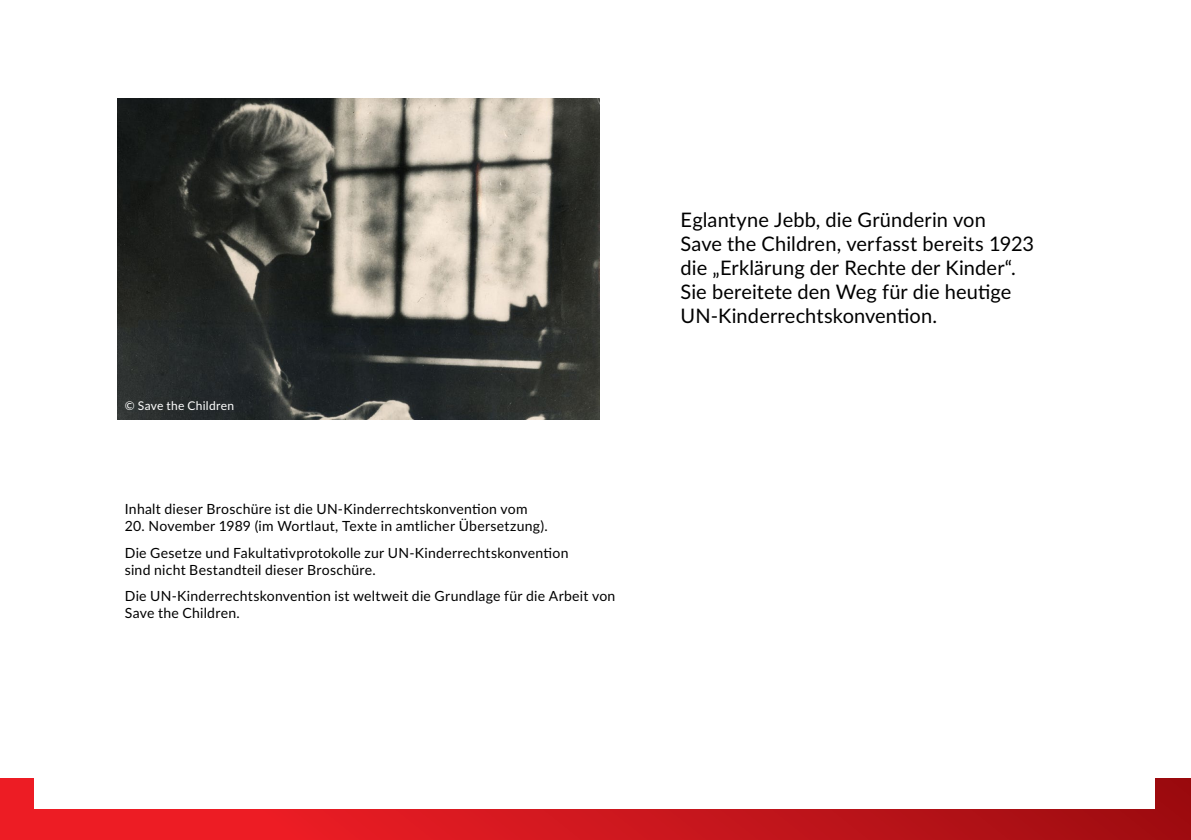
<style>
.page{position:relative;width:1191px;height:840px;background:#fff}
.page>*{position:absolute;margin:0;border:0;box-sizing:border-box;transform-origin:0 0}
.t1{font:20px/24px "Lato";letter-spacing:.005em;color:#000}
.t2{font:14px/26.8px "Lato";letter-spacing:.02em;color:#000}
.t3{font:12px "Lato";letter-spacing:.025em;color:#fff}
</style>
<div class="page">
<svg style="left:0;top:778px;width:1191px;height:61px;background:#ce1d23"></svg>
<div style="left:34px;top:31px;width:1120px;height:777px;background:#fff"></div>
<img style="left:118px;top:99px;width:481px;height:321px">
<p class="t3" style="left:125px;top:396px;width:111px">© Save the Children</p>
<p class="t2" style="left:125px;top:495px;width:404px">Inhalt dieser Broschüre ist die UN-Kinderrechtskonvention vom</p>
<p class="t2" style="left:125px;top:511px;width:445px">20. November 1989 (im Wortlaut, Texte in amtlicher Übersetzung).<br>Die Gesetze und Fakultativprotokolle zur UN-Kinderrechtskonvention</p>
<p class="t2" style="left:125px;top:555px;width:492px">sind nicht Bestandteil dieser Broschüre.<br>Die UN-Kinderrechtskonvention ist weltweit die Grundlage für die Arbeit von</p>
<p class="t2" style="left:125px;top:599px;width:117px">Save the Children.</p>
<h1 class="t1" style="left:680px;top:206px;width:355px">Eglantyne Jebb, die Gründerin von<br>Save the Children, verfasst bereits 1923 die „Erklärung der Rechte der Kinder“.<br>Sie bereitete den Weg für die heutige UN-Kinderrechtskonvention.</h1>
</div>
